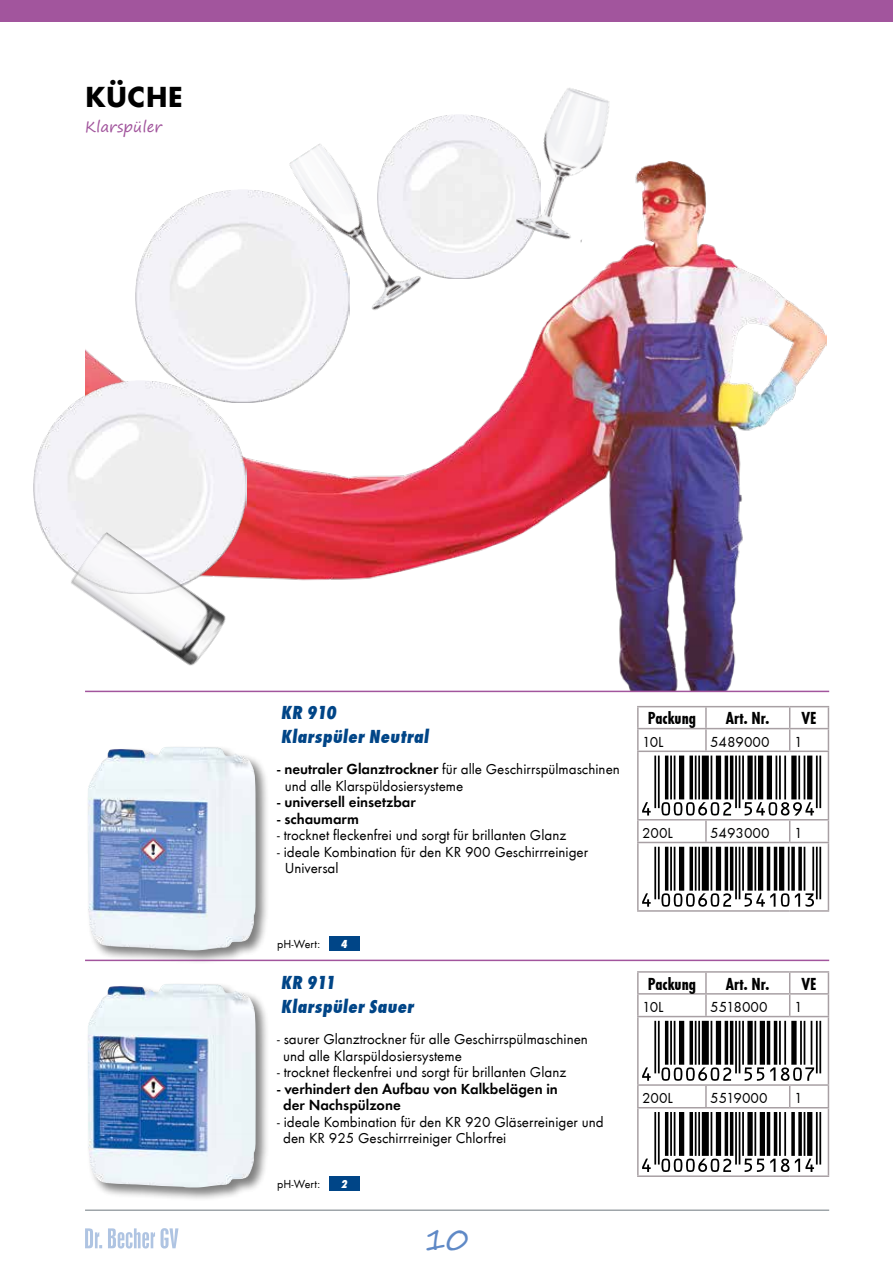
<style>
.page{position:relative;width:893px;height:1263px;background:#fff}
.page>*{position:absolute;margin:0;border:0;box-sizing:border-box;transform-origin:0 0}
.t1{font:700 30px "Futura TTU";color:#000}
.t2{font:30px "Segoe Print";color:#5f89c6}
.t3{font:19.5px/23.4px "Futura TCE Ext Bol Con Obl";letter-spacing:.025em;color:#004587}
.t4{font:18px "Futura TCE Bol Con";color:#000}
.t5{font:15px/16.5px "Futura TCE Boo";color:#000}
.t6{font:15px/16.5px "Futura TCE Dem";color:#000}
.t7{font:15px "Futura T";color:#000}
.t8{font:15px "Segoe Print";color:#a2559d}
.t9{font:12px "Futura TCE Boo";color:#000}
.t10{font:12px "Futura TCE Ext Bol Con Obl";color:#fff}
.s1{font-family:"Futura TCE Dem"}
</style>
<div class="page">
<svg style="left:85px;top:1228px;width:17px;height:20px"></svg>
<svg style="left:108px;top:1228px;width:47px;height:20px"></svg>
<svg style="left:161px;top:1228px;width:17px;height:20px"></svg>
<div style="left:0;top:0;width:893px;height:21px;background:#a2559d"></div>
<div style="left:86px;top:982px;width:184px;height:219px;background:#000;opacity:.5"></div>
<img style="left:87px;top:984px;width:169px;height:203px">
<div style="left:86px;top:745px;width:184px;height:219px;background:#000;opacity:.5"></div>
<img style="left:87px;top:747px;width:169px;height:203px">
<hr style="left:85px;top:960px;width:744px;height:1px;background:#a2559d">
<hr style="left:637px;top:706px;width:69px;height:1px;background:#a8a0a4">
<hr style="left:637px;top:707px;width:2px;height:21px;background:#a8a0a4">
<hr style="left:706px;top:706px;width:84px;height:1px;background:#a8a0a4">
<hr style="left:790px;top:706px;width:39px;height:1px;background:#a8a0a4">
<hr style="left:637px;top:728px;width:69px;height:1px;background:#a8a0a4">
<hr style="left:637px;top:729px;width:2px;height:21px;background:#a8a0a4">
<hr style="left:790px;top:728px;width:39px;height:1px;background:#a8a0a4">
<svg style="left:828px;top:707px;width:1px;height:43px"></svg>
<hr style="left:637px;top:750px;width:69px;height:2px;background:#a8a0a4">
<hr style="left:637px;top:752px;width:2px;height:67px;background:#a8a0a4">
<hr style="left:790px;top:750px;width:39px;height:2px;background:#a8a0a4">
<hr style="left:828px;top:752px;width:1px;height:67px;background:#a8a0a4">
<hr style="left:637px;top:819px;width:69px;height:1px;background:#a8a0a4">
<hr style="left:637px;top:820px;width:2px;height:22px;background:#a8a0a4">
<hr style="left:790px;top:819px;width:39px;height:1px;background:#a8a0a4">
<svg style="left:828px;top:820px;width:1px;height:22px"></svg>
<hr style="left:637px;top:842px;width:69px;height:1px;background:#a8a0a4">
<hr style="left:637px;top:843px;width:2px;height:67px;background:#a8a0a4">
<hr style="left:790px;top:842px;width:39px;height:1px;background:#a8a0a4">
<hr style="left:828px;top:843px;width:1px;height:67px;background:#a8a0a4">
<hr style="left:637px;top:910px;width:69px;height:2px;background:#a8a0a4">
<hr style="left:706px;top:910px;width:84px;height:2px;background:#a8a0a4">
<hr style="left:790px;top:910px;width:39px;height:2px;background:#a8a0a4">
<hr style="left:637px;top:971px;width:69px;height:2px;background:#a8a0a4">
<hr style="left:637px;top:973px;width:2px;height:20px;background:#a8a0a4">
<hr style="left:706px;top:971px;width:84px;height:2px;background:#a8a0a4">
<hr style="left:790px;top:971px;width:39px;height:2px;background:#a8a0a4">
<hr style="left:637px;top:993px;width:69px;height:1px;background:#a8a0a4">
<hr style="left:637px;top:994px;width:2px;height:22px;background:#a8a0a4">
<hr style="left:790px;top:993px;width:39px;height:1px;background:#a8a0a4">
<svg style="left:828px;top:973px;width:1px;height:43px"></svg>
<hr style="left:637px;top:1016px;width:69px;height:1px;background:#a8a0a4">
<hr style="left:637px;top:1017px;width:2px;height:67px;background:#a8a0a4">
<hr style="left:790px;top:1016px;width:39px;height:1px;background:#a8a0a4">
<hr style="left:828px;top:1017px;width:1px;height:67px;background:#a8a0a4">
<hr style="left:637px;top:1084px;width:69px;height:2px;background:#a8a0a4">
<hr style="left:637px;top:1086px;width:2px;height:21px;background:#a8a0a4">
<hr style="left:790px;top:1084px;width:39px;height:2px;background:#a8a0a4">
<svg style="left:828px;top:1086px;width:1px;height:21px"></svg>
<hr style="left:637px;top:1107px;width:69px;height:1px;background:#a8a0a4">
<hr style="left:637px;top:1108px;width:2px;height:67px;background:#a8a0a4">
<hr style="left:790px;top:1107px;width:39px;height:1px;background:#a8a0a4">
<hr style="left:828px;top:1108px;width:1px;height:67px;background:#a8a0a4">
<hr style="left:637px;top:1175px;width:69px;height:2px;background:#a8a0a4">
<hr style="left:706px;top:1175px;width:84px;height:2px;background:#a8a0a4">
<hr style="left:790px;top:1175px;width:39px;height:2px;background:#a8a0a4">
<svg style="left:642px;top:707px;width:179px;height:200px"></svg>
<div style="left:329px;top:1176px;width:31px;height:15px;background:#004587"></div>
<div style="left:329px;top:936px;width:31px;height:14px;background:#004587"></div>
<img style="left:85px;top:162px;width:741px;height:529px">
<img style="left:266px;top:143px;width:164px;height:180px">
<img style="left:136px;top:189px;width:213px;height:213px">
<img style="left:34px;top:381px;width:213px;height:212px">
<img style="left:377px;top:115px;width:164px;height:163px">
<img style="left:36px;top:506px;width:202px;height:170px">
<img style="left:507px;top:88px;width:132px;height:165px">
<svg style="left:642px;top:973px;width:179px;height:199px"></svg>
<hr style="left:85px;top:1209px;width:744px;height:2px;background:#9ea5a9">
<hr style="left:85px;top:691px;width:744px;height:1px;background:#a2559d">
<h1 class="t1" style="left:85px;top:80px;width:99px">KÜCHE</h1>
<p class="t8" style="left:85px;top:113px;width:79px">Klarspüler</p>
<h2 class="t3" style="left:281px;top:701px;width:149px">KR 910<br>Klarspüler Neutral</h2>
<p class="t5" style="left:285px;top:761px;width:337px;text-indent:-8px"><span class="s1">- neutraler Glanztrockner</span> für alle Geschirrspülmaschinen und alle Klarspüldosiersysteme</p>
<p class="t6" style="left:277px;top:794px;width:140px">- universell einsetzbar</p>
<p class="t6" style="left:277px;top:810px;width:83px">- schaumarm</p>
<p class="t5" style="left:277px;top:827px;width:291px">- trocknet fleckenfrei und sorgt für brillanten Glanz</p>
<p class="t5" style="left:285px;top:843px;width:305px;text-indent:-8px">- ideale Kombination für den KR 900 Geschirrreiniger<br>Universal</p>
<p class="t4" style="left:648px;top:708px;width:50px">Packung</p>
<p class="t4" style="left:726px;top:708px;width:45px">Art. Nr.</p>
<p class="t4" style="left:801px;top:708px;width:17px">VE</p>
<p class="t7" style="left:642px;top:734px;width:23px">10L</p>
<p class="t7" style="left:710px;top:734px;width:61px">5489000</p>
<p class="t7" style="left:794px;top:734px;width:10px">1</p>
<p class="t7" style="left:642px;top:825px;width:32px">200L</p>
<p class="t7" style="left:710px;top:825px;width:61px">5493000</p>
<p class="t7" style="left:794px;top:825px;width:10px">1</p>
<p class="t9" style="left:277px;top:936px;width:44px">pH-Wert:</p>
<p class="t10" style="left:341px;top:937px;width:8px">4</p>
<h2 class="t3" style="left:281px;top:971px;width:134px">KR 911<br>Klarspüler Sauer</h2>
<p class="t5" style="left:283px;top:1031px;width:306px;text-indent:-6px">- saurer Glanztrockner für alle Geschirrspülmaschinen und alle Klarspüldosiersysteme</p>
<p class="t5" style="left:277px;top:1064px;width:291px">- trocknet fleckenfrei und sorgt für brillanten Glanz</p>
<p class="t6" style="left:283px;top:1080px;width:276px;text-indent:-6px">- verhindert den Aufbau von Kalkbelägen in der Nachspülzone</p>
<p class="t5" style="left:283px;top:1113px;width:322px;text-indent:-6px">- ideale Kombination für den KR 920 Gläserreiniger und den KR 925 Geschirrreiniger Chlorfrei</p>
<p class="t9" style="left:277px;top:1177px;width:44px">pH-Wert:</p>
<p class="t10" style="left:341px;top:1177px;width:8px">2</p>
<h1 class="t2" style="left:425px;top:1213px;width:45px">10</h1>
<p class="t4" style="left:648px;top:973px;width:50px">Packung</p>
<p class="t4" style="left:726px;top:973px;width:45px">Art. Nr.</p>
<p class="t4" style="left:801px;top:973px;width:17px">VE</p>
<p class="t7" style="left:642px;top:999px;width:23px">10L</p>
<p class="t7" style="left:710px;top:999px;width:59px">5518000</p>
<p class="t7" style="left:794px;top:999px;width:10px">1</p>
<p class="t7" style="left:642px;top:1090px;width:32px">200L</p>
<p class="t7" style="left:710px;top:1090px;width:59px">5519000</p>
<p class="t7" style="left:794px;top:1090px;width:10px">1</p>
</div>
